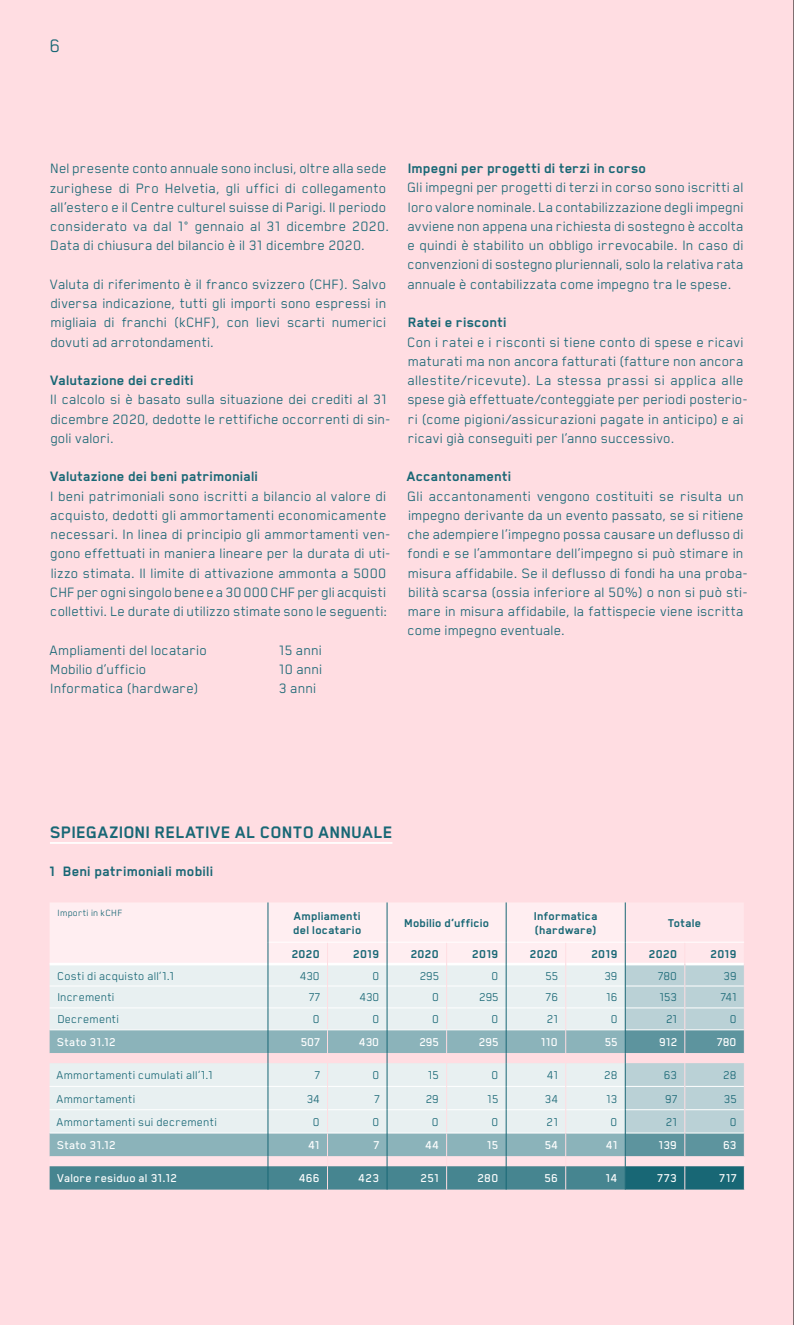
<style>
.page{position:relative;width:794px;height:1325px;background:#fff}
.page>*{position:absolute;margin:0;border:0;box-sizing:border-box;transform-origin:0 0}
.t1{font:21px "B4 G Pro Helvetia Book";color:#186775}
.t2{font:19.25px "B4 G Pro Helvetia Bold";letter-spacing:.02em;color:#186775}
.t3{font:15.75px/19.2px "B4 G Pro Helvetia Book";letter-spacing:.015em;color:#186775}
.t4{font:15.75px "B4 G Pro Helvetia Bold";letter-spacing:.01em;color:#186775}
.t5{font:13.12px "B4 G Pro Helvetia Book";letter-spacing:.015em;color:#186775}
.t6{font:13.12px "B4 G Pro Helvetia Medium";letter-spacing:.015em;color:#fff}
.t7{font:13.12px/14px "B4 G Pro Helvetia Bold";letter-spacing:.025em;color:#186775}
.t8{font:10.5px "B4 G Pro Helvetia Book";letter-spacing:.025em;color:#186775}
</style>
<div class="page">
<div style="left:0;top:0;width:794px;height:1324px;background:#ffdde2"></div>
<hr style="left:50px;top:842px;width:342px;height:1px;background:#fff">
<svg style="left:50px;top:902px;width:695px;height:287px;background:#cdd8dc"></svg>
<hr style="left:793px;top:0;width:1px;height:1324px;background:#000">
<h1 class="t1" style="left:50px;top:35px;width:12px">6</h1>
<p class="t3" style="left:50px;top:159px;width:341px">Nel presente conto annuale sono inclusi, oltre alla sede zurighese di Pro Helvetia, gli uffici di collegamento all’estero e il Centre culturel suisse di Parigi. Il periodo considerato va dal 1° gennaio al 31 dicembre 2020.<br>Data di chiusura del bilancio è il 31 dicembre 2020.</p>
<p class="t3" style="left:50px;top:274px;width:338px;text-align:justify">Valuta di riferimento è il franco svizzero (CHF). Salvo diversa indicazione, tutti gli importi sono espressi in migliaia di franchi (kCHF), con lievi scarti numerici dovuti ad arrotondamenti.</p>
<p class="t4" style="left:50px;top:372px;width:145px">Valutazione dei crediti</p>
<p class="t3" style="left:50px;top:390px;width:342px">Il calcolo si è basato sulla situazione dei crediti al 31 dicembre 2020, dedotte le rettifiche occorrenti di sin&shy;goli valori.</p>
<p class="t4" style="left:50px;top:468px;width:209px">Valutazione dei beni patrimoniali</p>
<p class="t3" style="left:50px;top:486px;width:342px">I beni patrimoniali sono iscritti a bilancio al valore di acquisto, dedotti gli ammortamenti economicamente necessari. In linea di principio gli ammortamenti ven&shy;gono effettuati in maniera lineare per la durata di uti&shy;lizzo stimata. Il limite di attivazione ammonta a 5000<br>CHF per ogni singolo bene e a 30000 CHF per gli acquisti collettivi. Le durate di utilizzo stimate sono le seguenti:</p>
<p class="t3" style="left:49px;top:640px;width:159px">Ampliamenti del locatario</p>
<p class="t3" style="left:279px;top:640px;width:44px">15 anni</p>
<p class="t3" style="left:50px;top:659px;width:97px">Mobilio d’ufficio</p>
<p class="t3" style="left:279px;top:659px;width:45px">10 anni</p>
<p class="t3" style="left:50px;top:678px;width:150px">Informatica (hardware)</p>
<p class="t3" style="left:279px;top:678px;width:39px">3 anni</p>
<p class="t4" style="left:408px;top:160px;width:240px">Impegni per progetti di terzi in corso</p>
<p class="t3" style="left:407px;top:178px;width:338px;text-align:justify">Gli impegni per progetti di terzi in corso sono iscritti al loro valore nominale. La contabilizzazione degli impegni avviene non appena una richiesta di sostegno è accolta e quindi è stabilito un obbligo irrevocabile. In caso di convenzioni di sostegno pluriennali, solo la relativa rata annuale è contabilizzata come impegno tra le spese.</p>
<p class="t4" style="left:408px;top:314px;width:100px">Ratei e risconti</p>
<p class="t3" style="left:407px;top:332px;width:340px">Con i ratei e i risconti si tiene conto di spese e ricavi maturati ma non ancora fatturati (fatture non ancora allestite/ricevute). La stessa prassi si applica alle spese già effettuate/conteggiate per periodi posterio‑ ri (come pigioni/assicurazioni pagate in anticipo) e ai ricavi già conseguiti per l’anno successivo.</p>
<p class="t4" style="left:407px;top:468px;width:106px">Accantonamenti</p>
<p class="t3" style="left:407px;top:486px;width:342px">Gli accantonamenti vengono costituiti se risulta un impegno derivante da un evento passato, se si ritiene che adempiere l’impegno possa causare un deflusso di fondi e se l’ammontare dell’impegno si può stimare in misura affidabile. Se il deflusso di fondi ha una proba&shy;bilità scarsa (ossia inferiore al 50%) o non si può sti&shy;mare in misura affidabile, la fattispecie viene iscritta come impegno eventuale.</p>
<p class="t2" style="left:50px;top:821px;width:344px">SPIEGAZIONI RELATIVE AL CONTO ANNUALE</p>
<p class="t4" style="left:49px;top:863px;width:165px">1 Beni patrimoniali mobili</p>
<p class="t8" style="left:58px;top:907px;width:66px">Importi in kCHF</p>
<p class="t7" style="left:293px;top:908px;width:69px">Ampliamenti del locatario</p>
<p class="t7" style="left:404px;top:915px;width:86px">Mobilio d’ufficio</p>
<p class="t7" style="left:534px;top:908px;width:65px">Informatica (hardware)</p>
<p class="t7" style="left:668px;top:915px;width:35px">Totale</p>
<p class="t7" style="left:292px;top:946px;width:29px">2020</p>
<p class="t7" style="left:353px;top:946px;width:27px">2019</p>
<p class="t7" style="left:411px;top:946px;width:29px">2020</p>
<p class="t7" style="left:472px;top:946px;width:27px">2019</p>
<p class="t7" style="left:530px;top:946px;width:29px">2020</p>
<p class="t7" style="left:591px;top:946px;width:27px">2019</p>
<p class="t7" style="left:649px;top:946px;width:29px">2020</p>
<p class="t7" style="left:710px;top:946px;width:27px">2019</p>
<p class="t5" style="left:57px;top:969px;width:119px">Costi di acquisto all’1.1</p>
<p class="t5" style="left:300px;top:969px;width:21px">430</p>
<p class="t5" style="left:372px;top:969px;width:8px">0</p>
<p class="t5" style="left:420px;top:969px;width:21px">295</p>
<p class="t5" style="left:491px;top:969px;width:8px">0</p>
<p class="t5" style="left:545px;top:969px;width:14px">55</p>
<p class="t5" style="left:604px;top:969px;width:15px">39</p>
<p class="t5" style="left:658px;top:969px;width:21px">780</p>
<p class="t5" style="left:723px;top:969px;width:15px">39</p>
<p class="t5" style="left:57px;top:991px;width:59px">Incrementi</p>
<p class="t5" style="left:309px;top:991px;width:13px">77</p>
<p class="t5" style="left:359px;top:991px;width:21px">430</p>
<p class="t5" style="left:432px;top:991px;width:8px">0</p>
<p class="t5" style="left:479px;top:991px;width:21px">295</p>
<p class="t5" style="left:545px;top:991px;width:14px">76</p>
<p class="t5" style="left:606px;top:991px;width:13px">16</p>
<p class="t5" style="left:659px;top:991px;width:19px">153</p>
<p class="t5" style="left:720px;top:991px;width:18px">741</p>
<p class="t5" style="left:57px;top:1012px;width:63px">Decrementi</p>
<p class="t5" style="left:313px;top:1012px;width:8px">0</p>
<p class="t5" style="left:372px;top:1012px;width:8px">0</p>
<p class="t5" style="left:432px;top:1012px;width:8px">0</p>
<p class="t5" style="left:491px;top:1012px;width:8px">0</p>
<p class="t5" style="left:547px;top:1012px;width:13px">21</p>
<p class="t5" style="left:610px;top:1012px;width:8px">0</p>
<p class="t5" style="left:666px;top:1012px;width:13px">21</p>
<p class="t5" style="left:729px;top:1012px;width:8px">0</p>
<p class="t6" style="left:57px;top:1035px;width:60px">Stato 31.12</p>
<p class="t6" style="left:301px;top:1035px;width:21px">507</p>
<p class="t6" style="left:359px;top:1035px;width:22px">430</p>
<p class="t6" style="left:419px;top:1035px;width:21px">295</p>
<p class="t6" style="left:479px;top:1035px;width:21px">295</p>
<p class="t6" style="left:541px;top:1035px;width:18px">110</p>
<p class="t6" style="left:604px;top:1035px;width:14px">55</p>
<p class="t6" style="left:659px;top:1035px;width:20px">912</p>
<p class="t6" style="left:717px;top:1035px;width:21px">780</p>
<p class="t5" style="left:57px;top:1068px;width:158px">Ammortamenti cumulati all’1.1</p>
<p class="t5" style="left:314px;top:1068px;width:7px">7</p>
<p class="t5" style="left:372px;top:1068px;width:8px">0</p>
<p class="t5" style="left:428px;top:1068px;width:13px">15</p>
<p class="t5" style="left:491px;top:1068px;width:8px">0</p>
<p class="t5" style="left:547px;top:1068px;width:13px">41</p>
<p class="t5" style="left:604px;top:1068px;width:15px">28</p>
<p class="t5" style="left:664px;top:1068px;width:15px">63</p>
<p class="t5" style="left:723px;top:1068px;width:15px">28</p>
<p class="t5" style="left:57px;top:1092px;width:80px">Ammortamenti</p>
<p class="t5" style="left:307px;top:1092px;width:15px">34</p>
<p class="t5" style="left:374px;top:1092px;width:7px">7</p>
<p class="t5" style="left:426px;top:1092px;width:15px">29</p>
<p class="t5" style="left:487px;top:1092px;width:13px">15</p>
<p class="t5" style="left:545px;top:1092px;width:15px">34</p>
<p class="t5" style="left:606px;top:1092px;width:13px">13</p>
<p class="t5" style="left:665px;top:1092px;width:14px">97</p>
<p class="t5" style="left:724px;top:1092px;width:14px">35</p>
<p class="t5" style="left:57px;top:1115px;width:162px">Ammortamenti sui decrementi</p>
<p class="t5" style="left:313px;top:1115px;width:8px">0</p>
<p class="t5" style="left:372px;top:1115px;width:8px">0</p>
<p class="t5" style="left:432px;top:1115px;width:8px">0</p>
<p class="t5" style="left:491px;top:1115px;width:8px">0</p>
<p class="t5" style="left:546px;top:1115px;width:13px">21</p>
<p class="t5" style="left:610px;top:1115px;width:8px">0</p>
<p class="t5" style="left:666px;top:1115px;width:13px">21</p>
<p class="t5" style="left:729px;top:1115px;width:8px">0</p>
<p class="t6" style="left:57px;top:1138px;width:60px">Stato 31.12</p>
<p class="t6" style="left:308px;top:1138px;width:13px">41</p>
<p class="t6" style="left:373px;top:1138px;width:7px">7</p>
<p class="t6" style="left:425px;top:1138px;width:15px">44</p>
<p class="t6" style="left:487px;top:1138px;width:13px">15</p>
<p class="t6" style="left:544px;top:1138px;width:15px">54</p>
<p class="t6" style="left:606px;top:1138px;width:13px">41</p>
<p class="t6" style="left:658px;top:1138px;width:20px">139</p>
<p class="t6" style="left:723px;top:1138px;width:15px">63</p>
<p class="t6" style="left:57px;top:1171px;width:121px">Valore residuo al 31.12</p>
<p class="t6" style="left:299px;top:1171px;width:22px">466</p>
<p class="t6" style="left:358px;top:1171px;width:22px">423</p>
<p class="t6" style="left:420px;top:1171px;width:20px">251</p>
<p class="t6" style="left:477px;top:1171px;width:22px">280</p>
<p class="t6" style="left:544px;top:1171px;width:15px">56</p>
<p class="t6" style="left:605px;top:1171px;width:13px">14</p>
<p class="t6" style="left:657px;top:1171px;width:21px">773</p>
<p class="t6" style="left:719px;top:1171px;width:19px">717</p>
</div>
